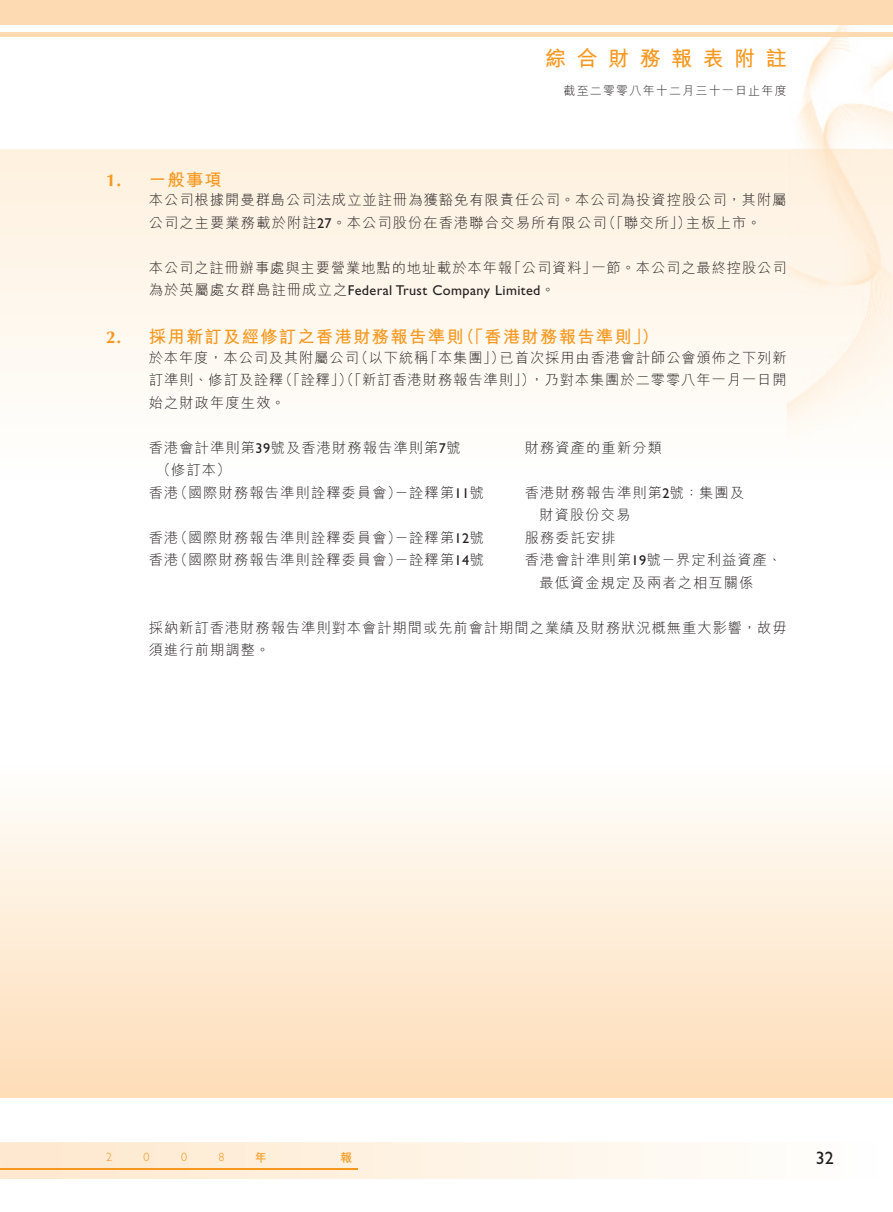
<style>
.page{position:relative;width:893px;height:1212px;background:#fff}
.page>*{position:absolute;margin:0;border:0;box-sizing:border-box;transform-origin:0 0}
.t1{font:21px "M Hei HK Bold B5 pc H";letter-spacing:.5em;color:#f7971d}
.t2{font:18px "Gill Sans Std";color:#231f20}
.t3{font:17.25px "M Hei HK Bold B5 pc H";letter-spacing:.08em;color:#f7971d}
.t4{font:14.25px/22.5px "M Hei HK Light B5 pc H";letter-spacing:.08em;color:#231f20}
.t5{font:14.25px "Gill Sans Std";letter-spacing:.03em;color:#231f20}
.t6{font:12px "M Hei HK Light B5 pc H";letter-spacing:.1em;color:#231f20}
.t7{font:300 12px "Gill Sans Std";color:#f7971d}
.t8{font:12px "M Hei HK Bold B5 pc H";color:#f7971d}
.s1{font-family:"Optima LT Std";font-weight:700}
.s2{font-family:"Gill Sans Std"}
.s3{font-family:"M Hei HK Light B5 pc H"}
</style>
<div class="page">
<svg style="left:0;top:1142px;width:715px;height:37px"></svg>
<img style="left:787px;top:24px;width:106px;height:125px">
<div style="left:0;top:0;width:893px;height:24px;background:#fedab2"></div>
<hr style="left:0;top:33px;width:893px;height:4px;background:#fedab2">
<hr style="left:0;top:1168px;width:357px;height:2px;background:#f7971d">
<div style="left:0;top:680px;width:893px;height:417px;background:linear-gradient(to bottom,#fff,#fedeb9)"></div>
<svg style="left:0;top:149px;width:893px;height:283px"></svg>
<h1 class="t1" style="left:545px;top:50px;width:243px">綜合財務報表附註</h1>
<p class="t6" style="left:563px;top:86px;width:225px">截至二零零八年十二月三十一日止年度</p>
<p class="t3" style="left:106px;top:173px;width:117px"><span class="s1">1.</span> 一般事項</p>
<p class="t4" style="left:149px;top:191px;width:639px">本公司根據開曼群島公司法成立並註冊為獲豁免有限責任公司。本公司為投資控股公司，其附屬公司之主要業務載於附註<span class="s2">27</span>。本公司股份在香港聯合交易所有限公司（「聯交所」）主板上市。</p>
<p class="t4" style="left:149px;top:258px;width:639px">本公司之註冊辦事處與主要營業地點的地址載於本年報「公司資料」一節。本公司之最終控股公司</p>
<p class="t5" style="left:149px;top:285px;width:408px"><span class="s3">為於英屬處女群島註冊成立之</span>Federal Trust Company Limited<span class="s3">。</span></p>
<p class="t3" style="left:106px;top:330px;width:554px"><span class="s1">2.</span> 採用新訂及經修訂之香港財務報告準則（「香港財務報告準則」）</p>
<p class="t4" style="left:149px;top:348px;width:639px;text-align:justify">於本年度，本公司及其附屬公司（以下統稱「本集團」）已首次採用由香港會計師公會頒佈之下列新訂準則、修訂及詮釋（「詮釋」）（「新訂香港財務報告準則」），乃對本集團於二零零八年一月一日開始之財政年度生效。</p>
<p class="t4" style="left:149px;top:438px;width:313px">香港會計準則第<span class="s2">39</span>號及香港財務報告準則第<span class="s2">7</span>號</p>
<p class="t4" style="left:525px;top:438px;width:139px">財務資產的重新分類</p>
<p class="t4" style="left:149px;top:461px;width:337px;text-indent:8px">（修訂本）<br>香港（國際財務報告準則詮釋委員會）－詮釋第<span class="s2">11</span>號</p>
<p class="t4" style="left:539px;top:483px;width:206px;text-indent:-15px">香港財務報告準則第<span class="s2">2</span>號：集團及財資股份交易</p>
<p class="t4" style="left:149px;top:528px;width:337px">香港（國際財務報告準則詮釋委員會）－詮釋第<span class="s2">12</span>號</p>
<p class="t4" style="left:525px;top:528px;width:93px">服務委託安排</p>
<p class="t4" style="left:149px;top:551px;width:337px">香港（國際財務報告準則詮釋委員會）－詮釋第<span class="s2">14</span>號</p>
<p class="t4" style="left:539px;top:551px;width:244px;text-indent:-15px">香港會計準則第<span class="s2">19</span>號－界定利益資產、最低資金規定及兩者之相互關係</p>
<p class="t4" style="left:149px;top:618px;width:639px">採納新訂香港財務報告準則對本會計期間或先前會計期間之業績及財務狀況概無重大影響，故毋須進行前期調整。</p>
<p class="t7" style="left:106px;top:1150px;width:7px">2</p>
<p class="t7" style="left:144px;top:1150px;width:7px">0</p>
<p class="t7" style="left:181px;top:1150px;width:7px">0</p>
<p class="t7" style="left:218px;top:1150px;width:7px">8</p>
<p class="t8" style="left:255px;top:1153px;width:13px">年</p>
<p class="t8" style="left:340px;top:1153px;width:13px">報</p>
<p class="t2" style="left:816px;top:1151px;width:19px">32</p>
</div>
